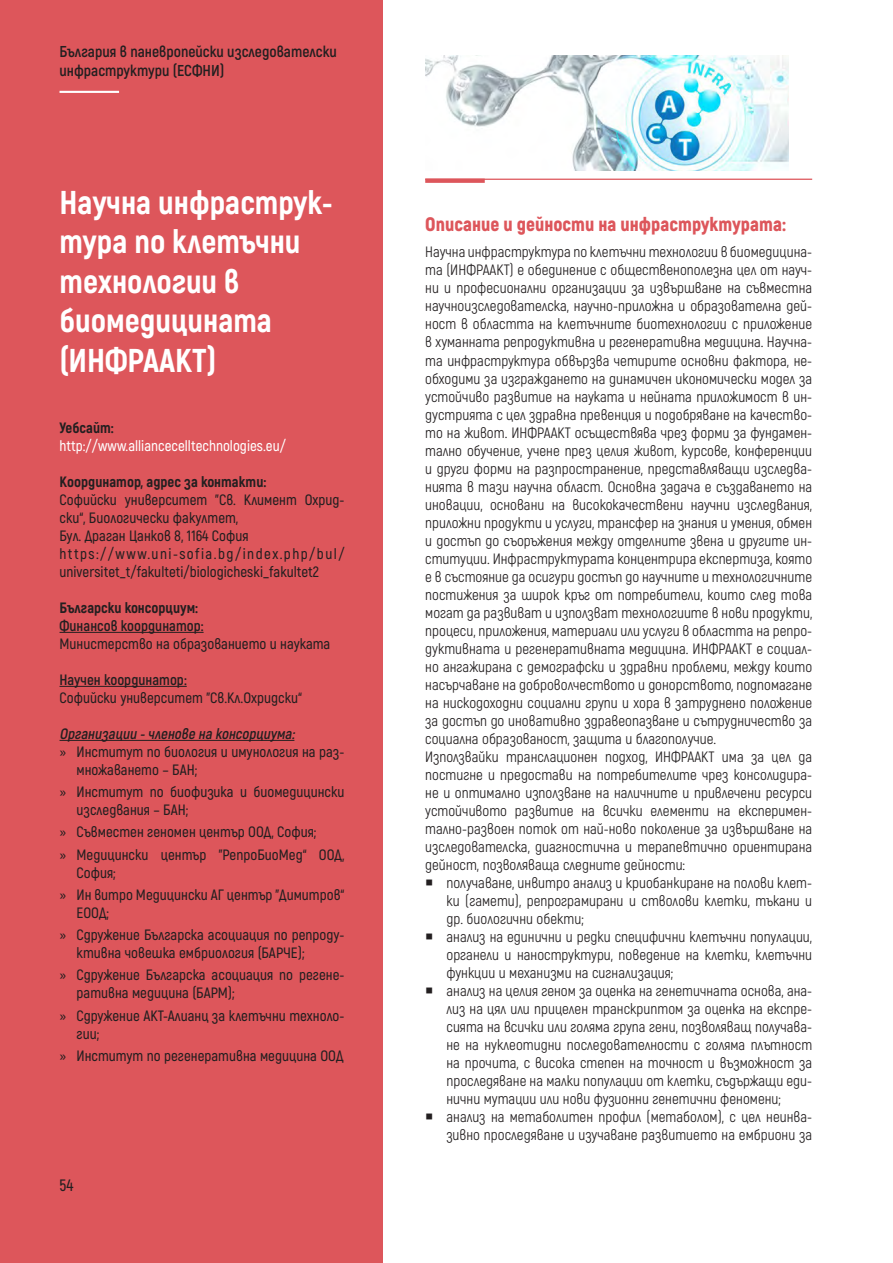
<style>
.page{position:relative;width:893px;height:1263px;background:#fff}
.page>*{position:absolute;margin:0;border:0;box-sizing:border-box;transform-origin:0 0}
.t1{font:800 33px/39.6px "Akrobat";color:#fff}
.t2{font:900 19.5px "Akrobat";color:#dd565b}
.t3{font:600 16.5px "Akrobat";color:#231f20}
.t4{font:700 15.75px/18.9px "Akrobat";color:#231f20}
.t5{font:15px/18px "Akrobat";color:#231f20;text-align:justify}
.t6{font:600 15px/18px "Akrobat";color:#231f20}
.t7{font:800 15px "Akrobat";color:#231f20}
.t8{font:600 15px "Akrobat";color:#fff}
.t9{font:700 15px "Akrobat";color:#231f20}
.t10{font:italic 700 15px "Akrobat";color:#231f20}
</style>
<div class="page">
<div style="left:0;top:0;width:383px;height:1263px;background:#dd565b"></div>
<hr style="left:60px;top:91px;width:59px;height:2px;background:#fff">
<hr style="left:60px;top:632px;width:144px;height:1px;background:#231f20">
<hr style="left:60px;top:686px;width:127px;height:1px;background:#231f20">
<hr style="left:60px;top:740px;width:234px;height:1px;background:#231f20">
<hr style="left:425px;top:179px;width:387px;height:1px;background:#dd565b">
<svg style="left:425px;top:179px;width:60px;height:4px"></svg>
<img style="left:425px;top:56px;width:363px;height:114px">
<p class="t4" style="left:60px;top:42px;width:279px">България в паневропейски изследователски инфраструктури (ЕСФНИ)</p>
<p class="t1" style="left:60px;top:182px;width:275px">Научна инфраструк&shy;тура по клетъчни технологии в</p>
<p class="t1" style="left:60px;top:301px;width:214px">биомедицината</p>
<p class="t1" style="left:60px;top:340px;width:158px">(ИНФРААКТ)</p>
<p class="t7" style="left:60px;top:418px;width:56px">Уебсайт:</p>
<p class="t8" style="left:60px;top:436px;width:228px">http://www.alliancecelltechnologies.eu/</p>
<p class="t7" style="left:60px;top:472px;width:208px">Координатор, адрес за контакти:</p>
<p class="t6" style="left:60px;top:491px;width:286px">Софийски университет "Св. Климент Охрид&shy;ски“, Биологически факултет,</p>
<p class="t6" style="left:60px;top:527px;width:191px">Бул. Драган Цанков 8, 1164 София</p>
<p class="t6" style="left:60px;top:545px;width:287px">https://www.uni-sofia.bg/index.php/bul/ universitet_t/fakulteti/biologicheski_fakultet2</p>
<p class="t7" style="left:60px;top:598px;width:140px">Български консорциум:</p>
<p class="t9" style="left:60px;top:616px;width:146px">Финансов координатор:</p>
<p class="t6" style="left:60px;top:635px;width:272px">Министерство на образованието и науката</p>
<p class="t9" style="left:60px;top:670px;width:129px">Научен координатор:</p>
<p class="t6" style="left:60px;top:689px;width:244px">Софийски университет "Св.Кл.Охридски“</p>
<p class="t10" style="left:60px;top:724px;width:240px">Организации -членове на консорциума:</p>
<p class="t6" style="left:77px;top:743px;width:269px;text-indent:-17px">» Институт по биология и имунология на раз&shy;множаването – БАН;</p>
<p class="t6" style="left:77px;top:783px;width:269px;text-indent:-17px">» Институт по биофизика и биомедицински изследвания – БАН;</p>
<p class="t6" style="left:60px;top:823px;width:258px">» Съвместен геномен център ООД, София;</p>
<p class="t6" style="left:77px;top:845px;width:269px;text-indent:-17px">» Медицински център "РепроБиоМед“ ООД,<br>София;</p>
<p class="t6" style="left:77px;top:886px;width:269px;text-indent:-17px">» Ин витро Медицински АГ център "Димитров“<br>ЕООД;</p>
<p class="t6" style="left:77px;top:926px;width:269px;text-indent:-17px">» Сдружение Българска асоциация по репроду&shy;ктивна човешка ембриология (БАРЧЕ);</p>
<p class="t6" style="left:77px;top:966px;width:269px;text-indent:-17px">» Сдружение Българска асоциация по регене&shy;ративна медицина (БАРМ);</p>
<p class="t6" style="left:77px;top:1006px;width:269px;text-indent:-17px">» Сдружение АКТ-Алианц за клетъчни техноло&shy;гии;</p>
<p class="t6" style="left:60px;top:1047px;width:285px">» Институт по регенеративна медицина ООД</p>
<p class="t3" style="left:60px;top:1175px;width:15px">54</p>
<p class="t2" style="left:425px;top:211px;width:362px">Описание и дейности на инфраструктурата:</p>
<p class="t5" style="left:425px;top:243px;width:388px">Научна инфраструктура по клетъчни технологии в биомедицина&shy;та (ИНФРААКТ) е обединение с общественополезна цел от науч&shy;ни и професионални организации за извършване на съвместна научноизследователска, научно-приложна и образователна дей&shy;ност в областта на клетъчните биотехнологии с приложение в хуманната репродуктивна и регенеративна медицина. Научна&shy;та инфраструктура обвързва четирите основни фактора, не&shy;обходими за изграждането на динамичен икономически модел за устойчиво развитие на науката и нейната приложимост в ин&shy;дустрията с цел здравна превенция и подобряване на качество&shy;то на живот. ИНФРААКТ осъществява чрез форми за фундамен&shy;тално обучение, учене през целия живот, курсове, конференции и други форми на разпространение, представляващи изследва&shy;нията в тази научна област. Основна задача е създаването на иновации, основани на висококачествени научни изследвания, приложни продукти и услуги, трансфер на знания и умения, обмен и достъп до съоръжения между отделните звена и другите ин&shy;ституции. Инфраструктурата концентрира експертиза, която е в състояние да осигури достъп до научните и технологичните постижения за широк кръг от потребители, които след това могат да развиват и използват технологиите в нови продукти, процеси, приложения, материали или услуги в областта на репро&shy;дуктивната и регенеративната медицина. ИНФРААКТ е социал&shy;но ангажирана с демографски и здравни проблеми, между които насърчаване на доброволчеството и донорството, подпомагане на нискодоходни социални групи и хора в затруднено положение за достъп до иновативно здравеопазване и сътрудничество за социална образованост, защита и благополучие.</p>
<p class="t5" style="left:425px;top:747px;width:388px">Използвайки транслационен подход, ИНФРААКТ има за цел да постигне и предостави на потребителите чрез консолидира&shy;не и оптимално използване на наличните и привлечени ресурси устойчивото развитие на всички елементи на експеримен&shy;тално-развоен поток от най-ново поколение за извършване на изследователска, диагностична и терапевтично ориентирана дейност, позволяваща следните дейности:</p>
<p class="t5" style="left:446px;top:873px;width:367px">получаване, инвитро анализ и криобанкиране на полови клет&shy;ки (гамети), репрограмирани и стволови клетки, тъкани и др. биологични обекти;</p>
<p class="t5" style="left:446px;top:927px;width:367px">анализ на единични и редки специфични клетъчни популации, органели и наноструктури, поведение на клетки, клетъчни функции и механизми на сигнализация;</p>
<p class="t5" style="left:446px;top:981px;width:367px">анализ на целия геном за оценка на генетичната основа, ана&shy;лиз на цял или прицелен транскриптом за оценка на експре&shy;сията на всички или голяма група гени, позволяващ получава&shy;не на нуклеотидни последователности с голяма плътност на прочита, с висока степен на точност и възможност за проследяване на малки популации от клетки, съдържащи еди&shy;нични мутации или нови фузионни генетични феномени;</p>
<p class="t5" style="left:446px;top:1107px;width:367px">анализ на метаболитен профил (метаболом), с цел неинва&shy;зивно проследяване и изучаване развитието на ембриони за</p>
</div>
